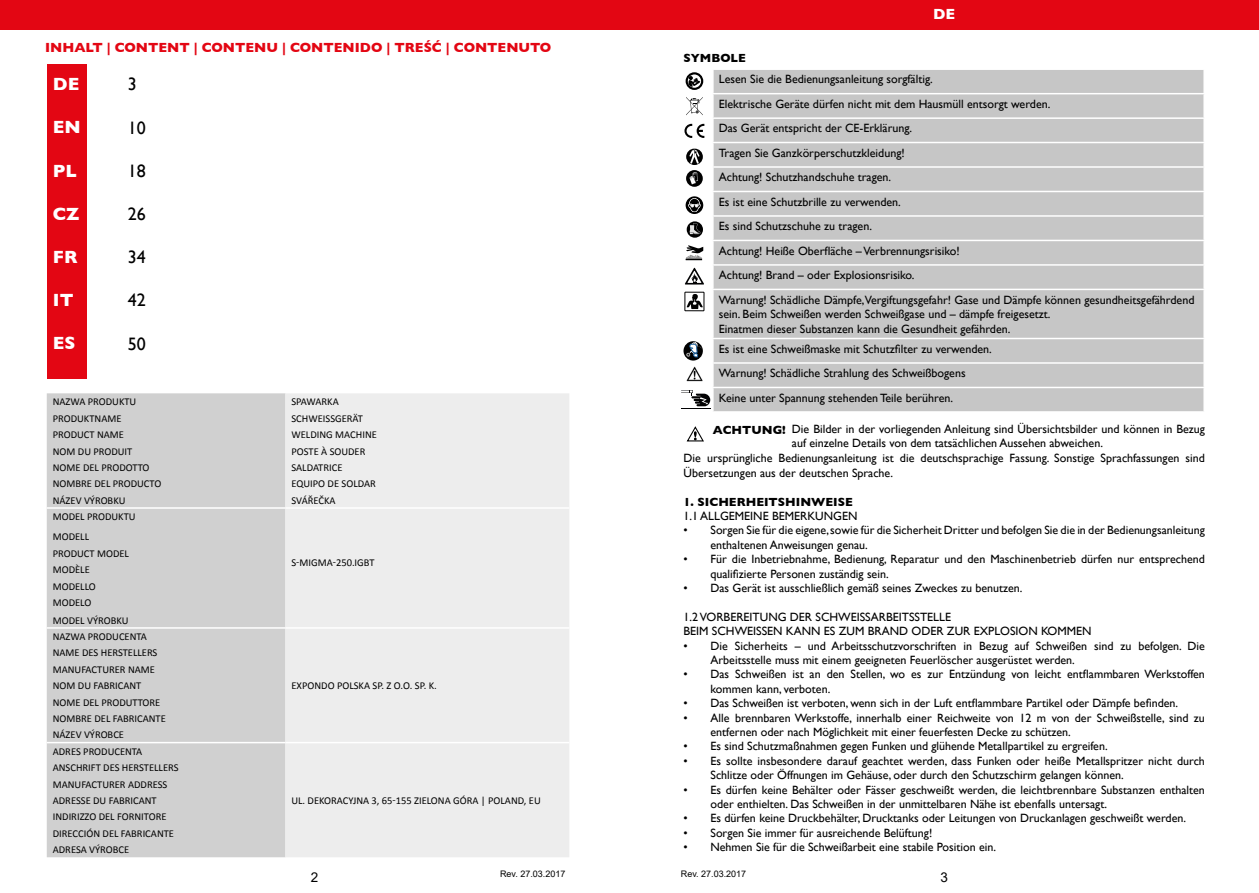
<style>
.page{position:relative;width:1259px;height:893px;background:#fff}
.page>*{position:absolute;margin:0;border:0;box-sizing:border-box;transform-origin:0 0}
.t1{font:700 18px "Gill Sans";color:#fff}
.t2{font:18px "Gill Sans";color:#000}
.t3{font:700 15px "Gill Sans";color:#fff}
.t4{font:700 13.5px "Gill Sans";color:#e30613}
.t5{font:13.5px "Arial";color:#000}
.t6{font:12px/24.5px "Gill Sans";color:#000}
.t7{font:700 12px "Gill Sans";color:#000}
.t8{font:10.5px/16.4px "Calibri";color:#000}
.t9{font:9px "Arial";color:#000}
.s1{font-weight:700}
</style>
<div class="page">
<div style="left:47px;top:64px;width:40px;height:314px;background:#e30613"></div>
<div style="left:0;top:0;width:642px;height:30px;background:#e30613"></div>
<div style="left:617px;top:0;width:642px;height:30px;background:#e30613"></div>
<div style="left:713px;top:70px;width:490px;height:341px;background:#c6c6c6"></div>
<hr style="left:713px;top:93px;width:492px;height:1px;background:#fff">
<hr style="left:713px;top:117px;width:492px;height:2px;background:#fff">
<hr style="left:713px;top:142px;width:492px;height:1px;background:#fff">
<hr style="left:713px;top:166px;width:492px;height:2px;background:#fff">
<hr style="left:713px;top:191px;width:492px;height:1px;background:#fff">
<hr style="left:713px;top:215px;width:492px;height:2px;background:#fff">
<hr style="left:713px;top:240px;width:492px;height:1px;background:#fff">
<hr style="left:713px;top:264px;width:492px;height:2px;background:#fff">
<hr style="left:713px;top:289px;width:492px;height:1px;background:#fff">
<hr style="left:713px;top:338px;width:492px;height:1px;background:#fff">
<hr style="left:713px;top:362px;width:492px;height:2px;background:#fff">
<hr style="left:713px;top:387px;width:492px;height:1px;background:#fff">
<svg style="left:688px;top:74px;width:13px;height:15px"></svg>
<div style="left:685px;top:72px;width:18px;height:18px;border:2px solid #000;border-radius:50%"></div>
<svg style="left:686px;top:97px;width:17px;height:18px"></svg>
<svg style="left:686px;top:170px;width:17px;height:17px"></svg>
<svg style="left:689px;top:172px;width:9px;height:12px"></svg>
<svg style="left:685px;top:196px;width:18px;height:18px"></svg>
<svg style="left:685px;top:245px;width:18px;height:15px"></svg>
<svg style="left:685px;top:268px;width:19px;height:17px"></svg>
<svg style="left:684px;top:291px;width:21px;height:21px"></svg>
<svg style="left:686px;top:426px;width:18px;height:16px"></svg>
<svg style="left:686px;top:148px;width:17px;height:17px"></svg>
<div style="left:47px;top:393px;width:238px;height:464px;background:#d0d0d0"></div>
<div style="left:285px;top:393px;width:284px;height:464px;background:#ededed"></div>
<hr style="left:47px;top:507px;width:238px;height:2px;background:#fff">
<hr style="left:285px;top:507px;width:284px;height:2px;background:#fff">
<hr style="left:47px;top:627px;width:238px;height:2px;background:#fff">
<hr style="left:47px;top:742px;width:238px;height:1px;background:#fff">
<hr style="left:285px;top:742px;width:284px;height:1px;background:#fff">
<hr style="left:285px;top:627px;width:284px;height:2px;background:#fff">
<svg style="left:681px;top:341px;width:30px;height:68px"></svg>
<svg style="left:684px;top:124px;width:20px;height:14px"></svg>
<svg style="left:686px;top:221px;width:17px;height:17px"></svg>
<svg style="left:689px;top:223px;width:11px;height:11px"></svg>
<p class="t4" style="left:45px;top:39px;width:508px">INHALT | CONTENT | CONTENU | CONTENIDO | TREŚĆ | CONTENUTO</p>
<h1 class="t1" style="left:53px;top:74px;width:28px">DE</h1>
<h1 class="t1" style="left:53px;top:117px;width:29px">EN</h1>
<h1 class="t1" style="left:53px;top:160px;width:25px">PL</h1>
<h1 class="t1" style="left:53px;top:203px;width:28px">CZ</h1>
<h1 class="t1" style="left:53px;top:246px;width:26px">FR</h1>
<h1 class="t1" style="left:53px;top:290px;width:22px">IT</h1>
<h1 class="t1" style="left:53px;top:333px;width:24px">ES</h1>
<h1 class="t2" style="left:128px;top:74px;width:10px">3</h1>
<h1 class="t2" style="left:128px;top:117px;width:19px">10</h1>
<h1 class="t2" style="left:128px;top:160px;width:19px">18</h1>
<h1 class="t2" style="left:128px;top:203px;width:19px">26</h1>
<h1 class="t2" style="left:128px;top:246px;width:19px">34</h1>
<h1 class="t2" style="left:128px;top:290px;width:19px">42</h1>
<h1 class="t2" style="left:128px;top:333px;width:19px">50</h1>
<p class="t8" style="left:53px;top:393px;width:85px">NAZWA PRODUKTU</p>
<p class="t8" style="left:291px;top:393px;width:49px">SPAWARKA</p>
<p class="t8" style="left:53px;top:410px;width:70px">PRODUKTNAME</p>
<p class="t8" style="left:291px;top:410px;width:73px">SCHWEISSGERÄT</p>
<p class="t8" style="left:53px;top:426px;width:73px">PRODUCT NAME</p>
<p class="t8" style="left:291px;top:426px;width:87px">WELDING MACHINE</p>
<p class="t8" style="left:53px;top:442px;width:81px">NOM DU PRODUIT</p>
<p class="t8" style="left:291px;top:442px;width:75px">POSTE À SOUDER</p>
<p class="t8" style="left:53px;top:459px;width:98px">NOME DEL PRODOTTO</p>
<p class="t8" style="left:291px;top:459px;width:52px">SALDATRICE</p>
<p class="t8" style="left:53px;top:475px;width:110px">NOMBRE DEL PRODUCTO</p>
<p class="t8" style="left:291px;top:475px;width:86px">EQUIPO DE SOLDAR</p>
<p class="t8" style="left:53px;top:492px;width:74px">NÁZEV VÝROBKU</p>
<p class="t8" style="left:291px;top:492px;width:46px">SVÁŘEČKA</p>
<p class="t8" style="left:53px;top:508px;width:84px">MODEL PRODUKTU</p>
<p class="t8" style="left:291px;top:553px;width:85px">S-MIGMA-250.IGBT</p>
<p class="t8" style="left:53px;top:528px;width:78px">MODELL<br>PRODUCT MODEL<br>MODÈLE<br>MODELLO<br>MODELO</p>
<p class="t8" style="left:53px;top:612px;width:96px">MODEL VÝROBKU<br>NAZWA PRODUCENTA</p>
<p class="t8" style="left:53px;top:644px;width:115px">NAME DES HERSTELLERS<br>MANUFACTURER NAME<br>NOM DU FABRICANT<br>NOME DEL PRODUTTORE<br>NOMBRE DEL FABRICANTE<br>NÁZEV VÝROBCE<br>ADRES PRODUCENTA</p>
<p class="t8" style="left:53px;top:759px;width:127px">ANSCHRIFT DES HERSTELLERS<br>MANUFACTURER ADDRESS<br>ADRESSE DU FABRICANT<br>INDIRIZZO DEL FORNITORE<br>DIRECCIÓN DEL FABRICANTE<br>ADRESA VÝROBCE</p>
<p class="t8" style="left:291px;top:677px;width:147px">EXPONDO POLSKA SP. Z O.O. SP. K.</p>
<p class="t8" style="left:291px;top:792px;width:251px">UL. DEKORACYJNA 3, 65-155 ZIELONA GÓRA | POLAND, EU</p>
<p class="t3" style="left:933px;top:5px;width:24px">DE</p>
<p class="t7" style="left:683px;top:51px;width:64px">SYMBOLE</p>
<p class="t6" style="left:719px;top:67px;width:477px">Lesen Sie die Bedienungsanleitung sorgfältig.<br>Elektrische Geräte dürfen nicht mit dem Hausmüll entsorgt werden.<br>Das Gerät entspricht der CE-Erklärung.<br>Tragen Sie Ganzkörperschutzkleidung!<br>Achtung! Schutzhandschuhe tragen.<br>Es ist eine Schutzbrille zu verwenden.<br>Es sind Schutzschuhe zu tragen.<br>Achtung! Heiße Oberfläche – Verbrennungsrisiko!<br>Achtung! Brand – oder Explosionsrisiko.<br>Warnung! Schädliche Dämpfe,Vergiftungsgefahr! Gase und Dämpfe können gesundheitsgefährdend</p>
<p class="t6" style="left:719px;top:307px;width:333px;line-height:14.4px">sein. Beim Schweißen werden Schweißgase und – dämpfe freigesetzt.<br>Einatmen dieser Substanzen kann die Gesundheit gefährden.</p>
<p class="t6" style="left:719px;top:336px;width:274px">Es ist eine Schweißmaske mit Schutzfilter zu verwenden.<br>Warnung! Schädliche Strahlung des Schweißbogens<br>Keine unter Spannung stehenden Teile berühren.</p>
<p class="t6" style="left:713px;top:416px;width:493px"><span class="s1">ACHTUNG!</span> Die Bilder in der vorliegenden Anleitung sind Übersichtsbilder und können in Bezug</p>
<p class="t6" style="left:792px;top:431px;width:312px">auf einzelne Details von dem tatsächlichen Aussehen abweichen.</p>
<p class="t6" style="left:683px;top:446px;width:523px">Die ursprüngliche Bedienungsanleitung ist die deutschsprachige Fassung. Sonstige Sprachfassungen sind</p>
<p class="t6" style="left:683px;top:460px;width:211px">Übersetzungen aus der deutschen Sprache.</p>
<p class="t7" style="left:683px;top:494px;width:171px">1. SICHERHEITSHINWEISE</p>
<p class="t6" style="left:683px;top:503px;width:175px">1.1 ALLGEMEINE BEMERKUNGEN</p>
<p class="t6" style="left:710px;top:523px;width:496px;line-height:14.4px;text-indent:-27px">• Sorgen Sie für die eigene, sowie für die Sicherheit Dritter und befolgen Sie die in der Bedienungsanleitung enthaltenen Anweisungen genau.</p>
<p class="t6" style="left:710px;top:552px;width:496px;line-height:14.4px;text-indent:-27px">• Für die Inbetriebnahme, Bedienung, Reparatur und den Maschinenbetrieb dürfen nur entsprechend qualifizierte Personen zuständig sein.</p>
<p class="t6" style="left:683px;top:575px;width:340px">• Das Gerät ist ausschließlich gemäß seines Zweckes zu benutzen.</p>
<p class="t6" style="left:683px;top:609px;width:409px;line-height:14.4px">1.2 VORBEREITUNG DER SCHWEISSARBEITSSTELLE<br>BEIM SCHWEISSEN KANN ES ZUM BRAND ODER ZUR EXPLOSION KOMMEN</p>
<p class="t6" style="left:710px;top:638px;width:496px;line-height:14.4px;text-indent:-27px">• Die Sicherheits – und Arbeitsschutzvorschriften in Bezug auf Schweißen sind zu befolgen. Die<br>Arbeitsstelle muss mit einem geeigneten Feuerlöscher ausgerüstet werden.</p>
<p class="t6" style="left:710px;top:667px;width:496px;line-height:14.4px;text-indent:-27px">• Das Schweißen ist an den Stellen, wo es zur Entzündung von leicht entflammbaren Werkstoffen kommen kann, verboten.</p>
<p class="t6" style="left:683px;top:691px;width:496px">• Das Schweißen ist verboten, wenn sich in der Luft entflammbare Partikel oder Dämpfe befinden.</p>
<p class="t6" style="left:710px;top:710px;width:496px;line-height:14.4px;text-indent:-27px">• Alle brennbaren Werkstoffe, innerhalb einer Reichweite von 12 m von der Schweißstelle, sind zu entfernen oder nach Möglichkeit mit einer feuerfesten Decke zu schützen.</p>
<p class="t6" style="left:683px;top:734px;width:426px">• Es sind Schutzmaßnahmen gegen Funken und glühende Metallpartikel zu ergreifen.</p>
<p class="t6" style="left:710px;top:753px;width:496px;line-height:14.4px;text-indent:-27px">• Es sollte insbesondere darauf geachtet werden, dass Funken oder heiße Metallspritzer nicht durch<br>Schlitze oder Öffnungen im Gehäuse, oder durch den Schutzschirm gelangen können.</p>
<p class="t6" style="left:710px;top:782px;width:496px;line-height:14.4px;text-indent:-27px">• Es dürfen keine Behälter oder Fässer geschweißt werden, die leichtbrennbare Substanzen enthalten oder enthielten. Das Schweißen in der unmittelbaren Nähe ist ebenfalls untersagt.</p>
<p class="t6" style="left:683px;top:806px;width:504px">• Es dürfen keine Druckbehälter, Drucktanks oder Leitungen von Druckanlagen geschweißt werden.</p>
<p class="t6" style="left:683px;top:820px;width:250px">• Sorgen Sie immer für ausreichende Belüftung!</p>
<p class="t6" style="left:683px;top:835px;width:314px">• Nehmen Sie für die Schweißarbeit eine stabile Position ein.</p>
<p class="t9" style="left:500px;top:868px;width:67px">Rev. 27.03.2017</p>
<p class="t9" style="left:681px;top:868px;width:67px">Rev. 27.03.2017</p>
<p class="t5" style="left:311px;top:868px;width:9px">2</p>
<p class="t5" style="left:940px;top:868px;width:9px">3</p>
</div>
